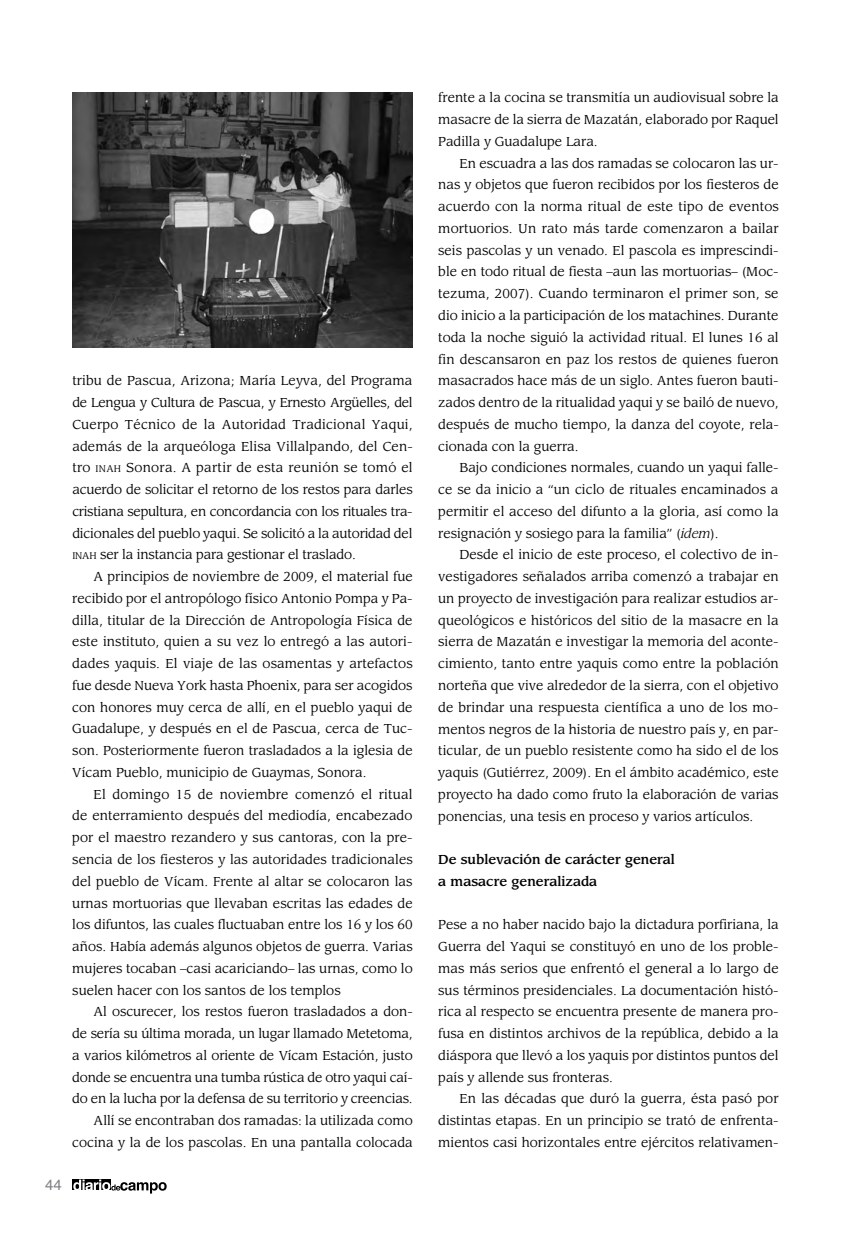
<style>
.page{position:relative;width:851px;height:1255px;background:#fff}
.page>*{position:absolute;margin:0;border:0;box-sizing:border-box;transform-origin:0 0}
.t1{font:15px "Helvetica";color:#808285}
.t2{font:12.75px/21.8px "Leawood";color:#000;text-align:justify}
.t3{font:500 12.75px/21.8px "Leawood";color:#000}
.s1{font-size:9.6px}
.s2{font-style:italic}
</style>
<div class="page">
<div style="left:72px;top:1179px;width:39px;height:11px;background:#000"></div>
<svg style="left:73px;top:1179px;width:94px;height:14px"></svg>
<img style="left:72px;top:92px;width:340px;height:255px">
<p class="t2" style="left:72px;top:370px;width:342px">tribu de Pascua, Arizona; María Leyva, del Programa de Lengua y Cultura de Pascua, y Ernesto Argüelles, del Cuerpo Técnico de la Autoridad Tradicional Yaqui, además de la arqueóloga Elisa Villalpando, del Cen&shy;tro <span class="s1">INAH</span> Sonora. A partir de esta reunión se tomó el acuerdo de solicitar el retorno de los restos para darles cristiana sepultura, en concordancia con los rituales tra&shy;dicionales del pueblo yaqui. Se solicitó a la autoridad del <span class="s1">INAH</span> ser la instancia para gestionar el traslado.</p>
<p class="t2" style="left:72px;top:566px;width:342px;text-indent:21px">A principios de noviembre de 2009, el material fue recibido por el antropólogo físico Antonio Pompa y Pa&shy;dilla, titular de la Dirección de Antropología Física de este instituto, quien a su vez lo entregó a las autori&shy;dades yaquis. El viaje de las osamentas y artefactos fue desde Nueva York hasta Phoenix, para ser acogidos con honores muy cerca de allí, en el pueblo yaqui de Guadalupe, y después en el de Pascua, cerca de Tuc&shy;son. Posteriormente fueron trasladados a la iglesia de Vícam Pueblo, municipio de Guaymas, Sonora.</p>
<p class="t2" style="left:72px;top:783px;width:342px;text-indent:21px">El domingo 15 de noviembre comenzó el ritual de enterramiento después del mediodía, encabezado por el maestro rezandero y sus cantoras, con la pre&shy;sencia de los fiesteros y las autoridades tradicionales del pueblo de Vícam. Frente al altar se colocaron las urnas mortuorias que llevaban escritas las edades de los difuntos, las cuales fluctuaban entre los 16 y los 60 años. Había además algunos objetos de guerra. Varias mujeres tocaban –casi acariciando– las urnas, como lo suelen hacer con los santos de los templos</p>
<p class="t2" style="left:72px;top:1001px;width:342px;text-align:right">Al oscurecer, los restos fueron trasladados a don-<br>de sería su última morada, un lugar llamado Metetoma, a varios kilómetros al oriente de Vícam Estación, justo donde se encuentra una tumba rústica de otro yaqui caí&shy;do en la lucha por la defensa de su territorio y creencias.<br>Allí se encontraban dos ramadas: la utilizada como cocina y la de los pascolas. En una pantalla colocada</p>
<p class="t1" style="left:45px;top:1173px;width:18px">44</p>
<p class="t2" style="left:438px;top:87px;width:342px">frente a la cocina se transmitía un audiovisual sobre la masacre de la sierra de Mazatán, elaborado por Raquel Padilla y Guadalupe Lara.</p>
<p class="t2" style="left:438px;top:152px;width:342px;text-indent:21px">En escuadra a las dos ramadas se colocaron las ur&shy;nas y objetos que fueron recibidos por los fiesteros de acuerdo con la norma ritual de este tipo de eventos mortuorios. Un rato más tarde comenzaron a bailar seis pascolas y un venado. El pascola es imprescindi&shy;ble en todo ritual de fiesta –aun las mortuorias– (Moc&shy;tezuma, 2007). Cuando terminaron el primer son, se dio inicio a la participación de los matachines. Durante toda la noche siguió la actividad ritual. El lunes 16 al fin descansaron en paz los restos de quienes fueron masacrados hace más de un siglo. Antes fueron bauti&shy;zados dentro de la ritualidad yaqui y se bailó de nuevo, después de mucho tiempo, la danza del coyote, rela&shy;cionada con la guerra.</p>
<p class="t2" style="left:438px;top:457px;width:342px;text-indent:21px">Bajo condiciones normales, cuando un yaqui falle&shy;ce se da inicio a “un ciclo de rituales encaminados a permitir el acceso del difunto a la gloria, así como la resignación y sosiego para la familia” (<span class="s2">idem</span>).</p>
<p class="t2" style="left:438px;top:544px;width:342px;text-indent:21px">Desde el inicio de este proceso, el colectivo de in&shy;vestigadores señalados arriba comenzó a trabajar en un proyecto de investigación para realizar estudios ar&shy;queológicos e históricos del sitio de la masacre en la sierra de Mazatán e investigar la memoria del aconte&shy;cimiento, tanto entre yaquis como entre la población norteña que vive alrededor de la sierra, con el objetivo de brindar una respuesta científica a uno de los mo&shy;mentos negros de la historia de nuestro país y, en par&shy;ticular, de un pueblo resistente como ha sido el de los yaquis (Gutiérrez, 2009). En el ámbito académico, este proyecto ha dado como fruto la elaboración de varias ponencias, una tesis en proceso y varios artículos.</p>
<p class="t3" style="left:438px;top:848px;width:238px">De sublevación de carácter general a masacre generalizada</p>
<p class="t2" style="left:438px;top:914px;width:342px">Pese a no haber nacido bajo la dictadura porfiriana, la Guerra del Yaqui se constituyó en uno de los proble&shy;mas más serios que enfrentó el general a lo largo de sus términos presidenciales. La documentación histó&shy;rica al respecto se encuentra presente de manera pro&shy;fusa en distintos archivos de la república, debido a la diáspora que llevó a los yaquis por distintos puntos del país y allende sus fronteras.</p>
<p class="t2" style="left:438px;top:1088px;width:342px;text-indent:21px">En las décadas que duró la guerra, ésta pasó por distintas etapas. En un principio se trató de enfrenta&shy;mientos casi horizontales entre ejércitos relativamen-</p>
</div>
